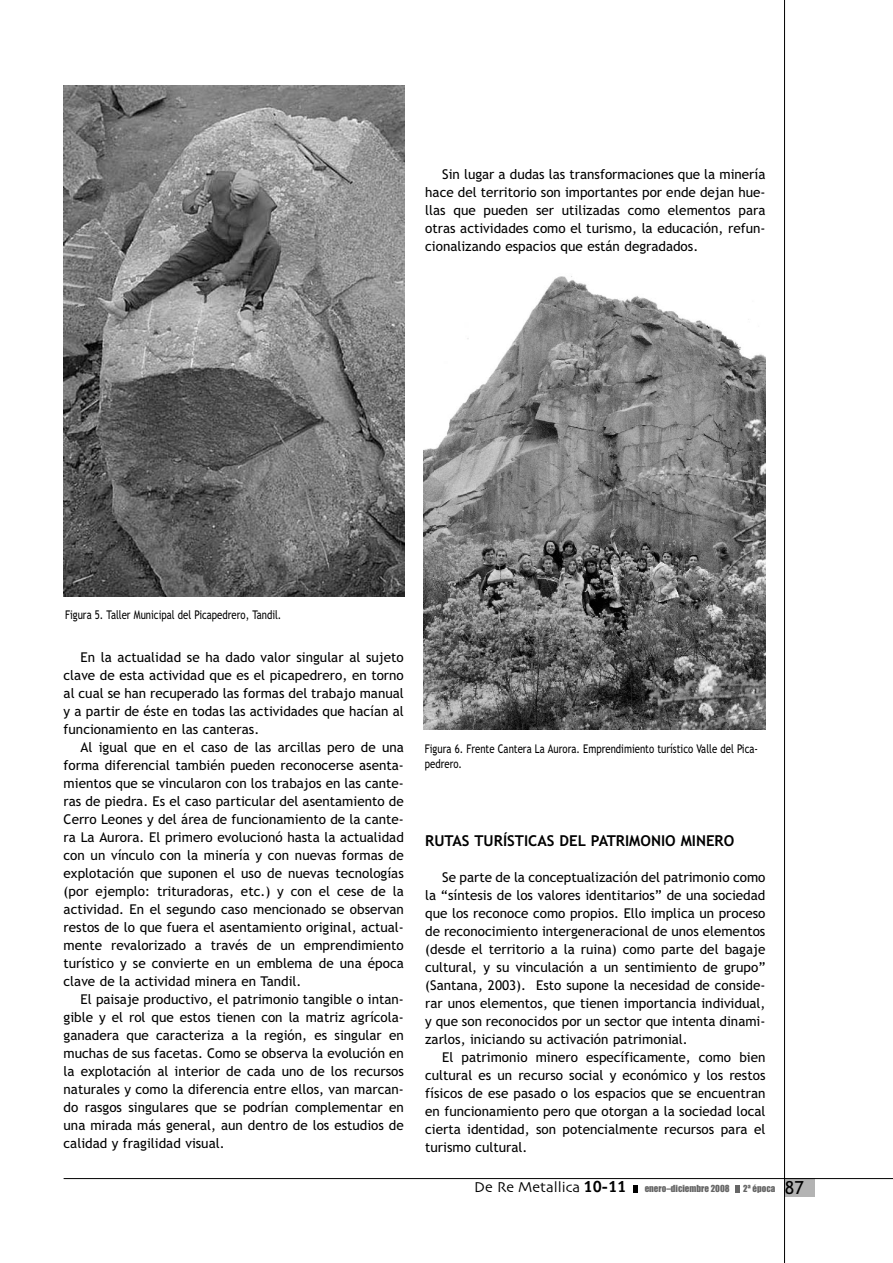
<style>
.page{position:relative;width:893px;height:1263px;background:#fff}
.page>*{position:absolute;margin:0;border:0;box-sizing:border-box;transform-origin:0 0}
.t1{font:700 15px "Trebuchet MS";color:#000}
.t2{font:13.5px/18px "Trebuchet MS";color:#000;text-align:justify}
.t3{font:12px/15px "Trebuchet MS";color:#000;scale:.8 1}
.t4{font:9px "Impact";color:#666}
.s1{font-family:"Skia";font-size:15px;color:#000}
.s2{font-family:"Officina Sans";font-weight:700;font-size:16.5px;color:#000}
.s3{font-family:"Trebuchet MS";font-size:18px;color:#000}
</style>
<div class="page">
<div style="left:784px;top:1179px;width:31px;height:18px;background:#b3b3b3"></div>
<hr style="left:784px;top:0;width:1px;height:1263px;background:#000">
<hr style="left:64px;top:1178px;width:828px;height:1px;background:#000">
<svg style="left:735px;top:1185px;width:4px;height:7px"></svg>
<svg style="left:633px;top:1185px;width:4px;height:7px"></svg>
<img style="left:64px;top:85px;width:340px;height:512px">
<img style="left:423px;top:276px;width:342px;height:454px">
<p class="t2" style="left:425px;top:166px;width:342px;text-indent:17px">Sin lugar a dudas las transformaciones que la minería hace del territorio son importantes por ende dejan hue&shy;llas que pueden ser utilizadas como elementos para otras actividades como el turismo, la educación, refun&shy;cionalizando espacios que están degradados.</p>
<p class="t3" style="left:65px;top:609px;width:272px">Figura 5. Taller Municipal del Picapedrero, Tandil.</p>
<p class="t2" style="left:64px;top:649px;width:342px;text-indent:17px">En la actualidad se ha dado valor singular al sujeto clave de esta actividad que es el picapedrero, en torno al cual se han recuperado las formas del trabajo manual y a partir de éste en todas las actividades que hacían al funcionamiento en las canteras.</p>
<p class="t2" style="left:64px;top:739px;width:342px;text-indent:17px">Al igual que en el caso de las arcillas pero de una forma diferencial también pueden reconocerse asenta&shy;mientos que se vincularon con los trabajos en las cante&shy;ras de piedra. Es el caso particular del asentamiento de Cerro Leones y del área de funcionamiento de la cante&shy;ra La Aurora. El primero evolucionó hasta la actualidad con un vínculo con la minería y con nuevas formas de explotación que suponen el uso de nuevas tecnologías (por ejemplo: trituradoras, etc.) y con el cese de la actividad. En el segundo caso mencionado se observan restos de lo que fuera el asentamiento original, actual&shy;mente revalorizado a través de un emprendimiento turístico y se convierte en un emblema de una época clave de la actividad minera en Tandil.</p>
<p class="t2" style="left:64px;top:991px;width:342px;text-indent:17px">El paisaje productivo, el patrimonio tangible o intan&shy;gible y el rol que estos tienen con la matriz agrícola&shy;ganadera que caracteriza a la región, es singular en muchas de sus facetas. Como se observa la evolución en la explotación al interior de cada uno de los recursos naturales y como la diferencia entre ellos, van marcan&shy;do rasgos singulares que se podrían complementar en una mirada más general, aun dentro de los estudios de calidad y fragilidad visual.</p>
<p class="t3" style="left:425px;top:742px;width:418px">Figura 6. Frente Cantera La Aurora. Emprendimiento turístico Valle del Pica&shy;pedrero.</p>
<p class="t1" style="left:425px;top:835px;width:310px">RUTAS TURÍSTICAS DEL PATRIMONIO MINERO</p>
<p class="t2" style="left:425px;top:869px;width:342px;text-indent:17px">Se parte de la conceptualización del patrimonio como la “síntesis de los valores identitarios” de una sociedad que los reconoce como propios. Ello implica un proceso de reconocimiento intergeneracional de unos elementos (desde el territorio a la ruina) como parte del bagaje cultural, y su vinculación a un sentimiento de grupo” (Santana, 2003). Esto supone la necesidad de conside&shy;rar unos elementos, que tienen importancia individual, y que son reconocidos por un sector que intenta dinami&shy;zarlos, iniciando su activación patrimonial.</p>
<p class="t2" style="left:425px;top:1049px;width:342px;text-indent:17px">El patrimonio minero específicamente, como bien cultural es un recurso social y económico y los restos físicos de ese pasado o los espacios que se encuentran en funcionamiento pero que otorgan a la sociedad local cierta identidad, son potencialmente recursos para el turismo cultural.</p>
<p class="t4" style="left:474px;top:1186px;width:257px"><span class="s1">De Re Metallica</span> <span class="s2">10-11</span> enero–diciembre 2008</p>
<p class="t4" style="left:743px;top:1186px;width:62px">2ª época <span class="s3">87</span></p>
</div>
